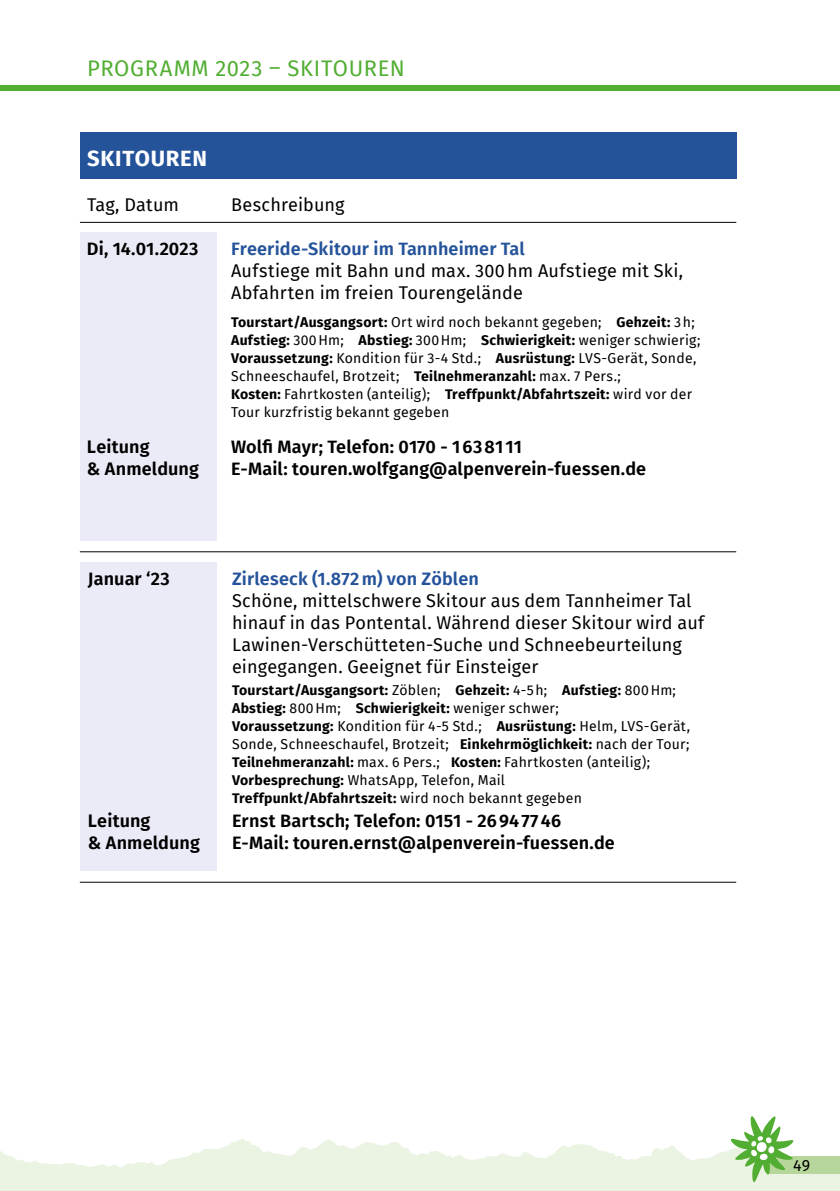
<style>
.page{position:relative;width:840px;height:1191px;background:#fff}
.page>*{position:absolute;margin:0;border:0;box-sizing:border-box;transform-origin:0 0}
.t1{font:22px "Fira Sans";letter-spacing:.03em;color:#52ae32}
.t2{font:700 22px "Fira Sans";letter-spacing:.035em;color:#fff}
.t3{font:18px/22px "Fira Sans";letter-spacing:.01em;color:#000}
.t4{font:600 18px "Fira Sans";letter-spacing:.01em;color:#000}
.t5{font:600 18px "Fira Sans";letter-spacing:.01em;color:#25539a}
.t6{font:16px "Fira Sans";color:#000}
.t7{font:14px/18px "Fira Sans";letter-spacing:.02em;color:#000}
.s1{font-weight:700}
</style>
<div class="page">
<svg style="left:0;top:1139px;width:839px;height:52px;fill:#ebf3e3"></svg>
<div style="left:0;top:85px;width:839px;height:6px;background:#52ae32"></div>
<div style="left:766px;top:1156px;width:73px;height:17px;background:#b7d69b"></div>
<svg style="left:729px;top:1116px;width:64px;height:66px"></svg>
<div style="left:80px;top:233px;width:136px;height:308px;background:#eaebf6"></div>
<div style="left:80px;top:563px;width:136px;height:308px;background:#eaebf6"></div>
<div style="left:80px;top:132px;width:655px;height:46px;background:#25539a"></div>
<hr style="left:80px;top:222px;width:655px;height:1px;background:#000">
<hr style="left:80px;top:882px;width:655px;height:1px;background:#000">
<hr style="left:80px;top:551px;width:655px;height:1px;background:#000">
<h1 class="t1" style="left:87px;top:52px;width:319px">PROGRAMM 2023 – SKITOUREN</h1>
<h1 class="t2" style="left:87px;top:140px;width:121px">SKITOUREN</h1>
<p class="t3" style="left:87px;top:193px;width:93px">Tag, Datum</p>
<p class="t3" style="left:231px;top:193px;width:115px">Beschreibung</p>
<p class="t4" style="left:87px;top:234px;width:113px">Di, 14.01.2023</p>
<p class="t5" style="left:231px;top:234px;width:295px">Freeride-Skitour im Tannheimer Tal</p>
<p class="t3" style="left:231px;top:259px;width:453px">Aufstiege mit Bahn und max. 300hm Aufstiege mit Ski,<br>Abfahrten im freien Tourengelände</p>
<p class="t7" style="left:231px;top:312px;width:470px"><span class="s1">Tourstart/Ausgangsort:</span> Ort wird noch bekannt gegeben; <span class="s1">Gehzeit:</span> 3h; <span class="s1">Aufstieg:</span> 300Hm; <span class="s1">Abstieg:</span> 300Hm; <span class="s1">Schwierigkeit:</span> weniger schwierig; <span class="s1">Voraussetzung:</span> Kondition für 3-4 Std.; <span class="s1">Ausrüstung:</span> LVS-Gerät, Sonde, Schneeschaufel, Brotzeit; <span class="s1">Teilnehmeranzahl:</span> max. 7 Pers.;<br><span class="s1">Kosten:</span> Fahrtkosten (anteilig); <span class="s1">Treffpunkt/Abfahrtszeit:</span> wird vor der Tour kurzfristig bekannt gegeben</p>
<p class="t4" style="left:87px;top:432px;width:64px">Leitung</p>
<p class="t4" style="left:231px;top:432px;width:292px">Wolfi Mayr; Telefon: 0170 - 16381 11</p>
<p class="t4" style="left:87px;top:454px;width:113px">&amp; Anmeldung</p>
<p class="t4" style="left:231px;top:454px;width:416px">E-Mail: touren.wolfgang@alpenverein-fuessen.de</p>
<p class="t4" style="left:88px;top:564px;width:83px">Januar ‘23</p>
<p class="t5" style="left:232px;top:564px;width:248px">Zirleseck (1.872m) von Zöblen</p>
<p class="t3" style="left:232px;top:589px;width:473px">Schöne, mittelschwere Skitour aus dem Tannheimer Tal hinauf in das Pontental. Während dieser Skitour wird auf Lawinen-Verschütteten-Suche und Schneebeurteilung eingegangen. Geeignet für Einsteiger</p>
<p class="t7" style="left:232px;top:680px;width:459px"><span class="s1">Tourstart/Ausgangsort:</span> Zöblen; <span class="s1">Gehzeit:</span> 4-5h; <span class="s1">Aufstieg:</span> 800Hm; <span class="s1">Abstieg:</span> 800Hm; <span class="s1">Schwierigkeit:</span> weniger schwer;<br><span class="s1">Voraussetzung:</span> Kondition für 4-5 Std.; <span class="s1">Ausrüstung:</span> Helm, LVS-Gerät, Sonde, Schneeschaufel, Brotzeit; <span class="s1">Einkehrmöglichkeit:</span> nach der Tour; <span class="s1">Teilnehmeranzahl:</span> max. 6 Pers.; <span class="s1">Kosten:</span> Fahrtkosten (anteilig); <span class="s1">Vorbesprechung:</span> WhatsApp, Telefon, Mail<br><span class="s1">Treffpunkt/Abfahrtszeit:</span> wird noch bekannt gegeben</p>
<p class="t4" style="left:88px;top:806px;width:64px">Leitung</p>
<p class="t4" style="left:232px;top:806px;width:330px">Ernst Bartsch; Telefon: 0151 - 26947746</p>
<p class="t4" style="left:88px;top:828px;width:113px">&amp; Anmeldung</p>
<p class="t4" style="left:232px;top:828px;width:384px">E-Mail: touren.ernst@alpenverein-fuessen.de</p>
<p class="t6" style="left:792px;top:1153px;width:18px">49</p>
</div>
